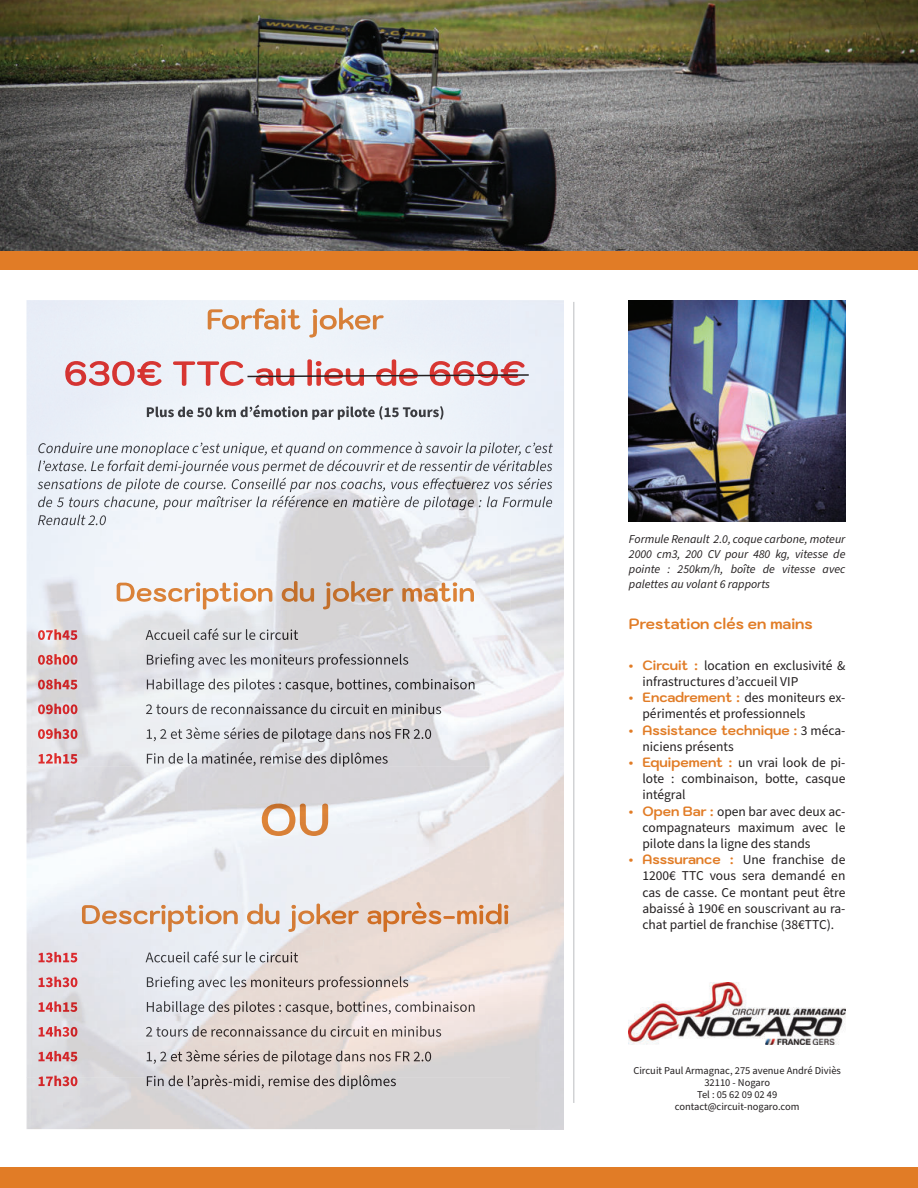
<style>
.page{position:relative;width:918px;height:1188px;background:#fff}
.page>*{position:absolute;margin:0;border:0;box-sizing:border-box;transform-origin:0 0}
.t1{font:700 15px "Kodchasan";color:#e17c26}
.t2{font:13.5px "Source Sans Pro";color:#231f20}
.t3{font:700 13.5px "Kodchasan";color:#e17c26}
.t4{font:italic 12px/15px "Source Sans Pro";color:#231f20;text-align:justify}
.t5{font:10.5px/12px "Source Sans Pro";color:#231f20;text-align:center}
.s1{font-family:"Kodchasan";font-weight:700;color:#e17c26}
.s2{font-family:"Source Sans Pro";font-weight:400;color:#231f20}
</style>
<div class="page">
<hr style="left:574px;top:302px;width:1px;height:801px;background:#bcbdc0">
<div style="left:0;top:1167px;width:918px;height:21px;background:#e17c26"></div>
<div style="left:0;top:251px;width:918px;height:19px;background:#e17c26"></div>
<img style="left:629px;top:300px;width:216px;height:222px">
<img style="left:629px;top:982px;width:216px;height:62px">
<img style="left:0;top:0;width:918px;height:251px">
<img style="left:188px;top:456px;width:323px;height:155px">
<img style="left:188px;top:611px;width:161px;height:141px">
<img style="left:349px;top:611px;width:162px;height:466px">
<img style="left:188px;top:932px;width:161px;height:142px">
<img style="left:208px;top:308px;width:184px;height:30px">
<img style="left:208px;top:308px;width:92px;height:22px">
<img style="left:65px;top:359px;width:460px;height:27px">
<img style="left:65px;top:361px;width:119px;height:25px">
<img style="left:147px;top:405px;width:298px;height:15px">
<img style="left:147px;top:405px;width:125px;height:12px">
<img style="left:38px;top:441px;width:515px;height:15px">
<img style="left:38px;top:442px;width:110px;height:11px">
<img style="left:38px;top:459px;width:515px;height:15px">
<img style="left:38px;top:460px;width:95px;height:11px">
<img style="left:37px;top:477px;width:516px;height:15px">
<img style="left:37px;top:478px;width:96px;height:14px">
<img style="left:38px;top:495px;width:515px;height:15px">
<img style="left:38px;top:496px;width:108px;height:11px">
<img style="left:38px;top:514px;width:68px;height:11px">
<img style="left:117px;top:581px;width:357px;height:29px">
<img style="left:117px;top:582px;width:83px;height:20px">
<img style="left:38px;top:629px;width:39px;height:11px">
<svg style="left:78px;top:640px;width:13px;height:1px"></svg>
<img style="left:255px;top:628px;width:43px;height:12px">
<img style="left:146px;top:628px;width:109px;height:12px">
<img style="left:38px;top:654px;width:39px;height:11px">
<svg style="left:78px;top:665px;width:13px;height:1px"></svg>
<img style="left:240px;top:654px;width:168px;height:14px">
<img style="left:147px;top:654px;width:93px;height:14px">
<img style="left:38px;top:679px;width:39px;height:10px">
<svg style="left:78px;top:689px;width:13px;height:1px"></svg>
<img style="left:240px;top:679px;width:235px;height:14px">
<img style="left:147px;top:679px;width:93px;height:14px">
<img style="left:38px;top:704px;width:39px;height:10px">
<svg style="left:78px;top:714px;width:13px;height:1px"></svg>
<img style="left:260px;top:703px;width:181px;height:11px">
<img style="left:146px;top:703px;width:114px;height:11px">
<img style="left:38px;top:728px;width:39px;height:11px">
<svg style="left:78px;top:739px;width:13px;height:1px"></svg>
<img style="left:147px;top:727px;width:284px;height:15px">
<img style="left:147px;top:727px;width:106px;height:14px">
<img style="left:39px;top:753px;width:38px;height:11px">
<svg style="left:78px;top:764px;width:13px;height:1px"></svg>
<img style="left:147px;top:752px;width:241px;height:15px">
<img style="left:147px;top:752px;width:109px;height:14px">
<img style="left:262px;top:803px;width:66px;height:33px">
<img style="left:82px;top:902px;width:427px;height:30px">
<img style="left:82px;top:905px;width:84px;height:19px">
<img style="left:39px;top:952px;width:38px;height:10px">
<svg style="left:78px;top:962px;width:13px;height:1px"></svg>
<img style="left:255px;top:951px;width:43px;height:11px">
<img style="left:146px;top:951px;width:109px;height:11px">
<img style="left:39px;top:977px;width:38px;height:10px">
<svg style="left:78px;top:987px;width:13px;height:1px"></svg>
<img style="left:240px;top:976px;width:168px;height:14px">
<img style="left:147px;top:976px;width:93px;height:14px">
<img style="left:39px;top:1001px;width:38px;height:11px">
<svg style="left:78px;top:1012px;width:13px;height:1px"></svg>
<img style="left:240px;top:1001px;width:235px;height:14px">
<img style="left:147px;top:1001px;width:93px;height:14px">
<img style="left:39px;top:1026px;width:38px;height:11px">
<svg style="left:78px;top:1037px;width:13px;height:1px"></svg>
<img style="left:260px;top:1026px;width:181px;height:11px">
<img style="left:146px;top:1026px;width:114px;height:11px">
<img style="left:39px;top:1051px;width:38px;height:10px">
<svg style="left:78px;top:1061px;width:13px;height:1px"></svg>
<img style="left:147px;top:1050px;width:284px;height:15px">
<img style="left:147px;top:1050px;width:106px;height:14px">
<img style="left:39px;top:1076px;width:38px;height:10px">
<svg style="left:78px;top:1086px;width:13px;height:1px"></svg>
<img style="left:256px;top:1074px;width:140px;height:15px">
<img style="left:147px;top:1074px;width:109px;height:15px">
<svg style="left:246px;top:373px;width:284px;height:5px"></svg>
<p class="t4" style="left:629px;top:532px;width:218px">Formule Renault 2.0, coque carbone, moteur 2000 cm3, 200 CV pour 480 kg, vitesse de pointe : 250km/h, boîte de vitesse avec palettes au volant 6 rapports</p>
<p class="t1" style="left:629px;top:616px;width:185px">Prestation clés en mains</p>
<p class="t2" style="left:629px;top:659px;width:218px"><span class="s1">ï Circuit :</span> location en exclusivité &amp;</p>
<p class="t2" style="left:642px;top:675px;width:157px">infrastructures d’accueil VIP</p>
<p class="t2" style="left:629px;top:692px;width:218px"><span class="s1">ï Encadrement :</span> des moniteurs ex-</p>
<p class="t2" style="left:642px;top:708px;width:165px">périmentés et professionnels</p>
<p class="t3" style="left:629px;top:723px;width:218px">ï Assistance technique : <span class="s2">3 méca-</span></p>
<p class="t2" style="left:642px;top:740px;width:93px">niciens présents</p>
<p class="t2" style="left:629px;top:756px;width:218px"><span class="s1">ï Equipement :</span> un vrai look de pi-</p>
<p class="t2" style="left:642px;top:773px;width:204px">lote : combinaison, botte, casque</p>
<p class="t2" style="left:642px;top:789px;width:45px">intégral</p>
<p class="t2" style="left:629px;top:805px;width:218px"><span class="s1">ï Open Bar :</span> open bar avec deux ac-</p>
<p class="t2" style="left:642px;top:821px;width:204px">compagnateurs maximum avec le</p>
<p class="t2" style="left:642px;top:837px;width:170px">pilote dans la ligne des stands</p>
<p class="t2" style="left:629px;top:854px;width:218px"><span class="s1">ï Asssurance :</span> Une franchise de</p>
<p class="t2" style="left:642px;top:870px;width:204px">1200€ TTC vous sera demandé en</p>
<p class="t2" style="left:642px;top:886px;width:204px">cas de casse. Ce montant peut être</p>
<p class="t2" style="left:642px;top:902px;width:204px">abaissé à 190€ en souscrivant au ra-</p>
<p class="t2" style="left:642px;top:918px;width:193px">chat partiel de franchise (38€TTC).</p>
<p class="t5" style="left:633px;top:1065px;width:209px">Circuit Paul Armagnac, 275 avenue André Diviès<br>32110 - Nogaro<br>Tel : 05 62 09 02 49 contact@circuit-nogaro.com</p>
</div>
